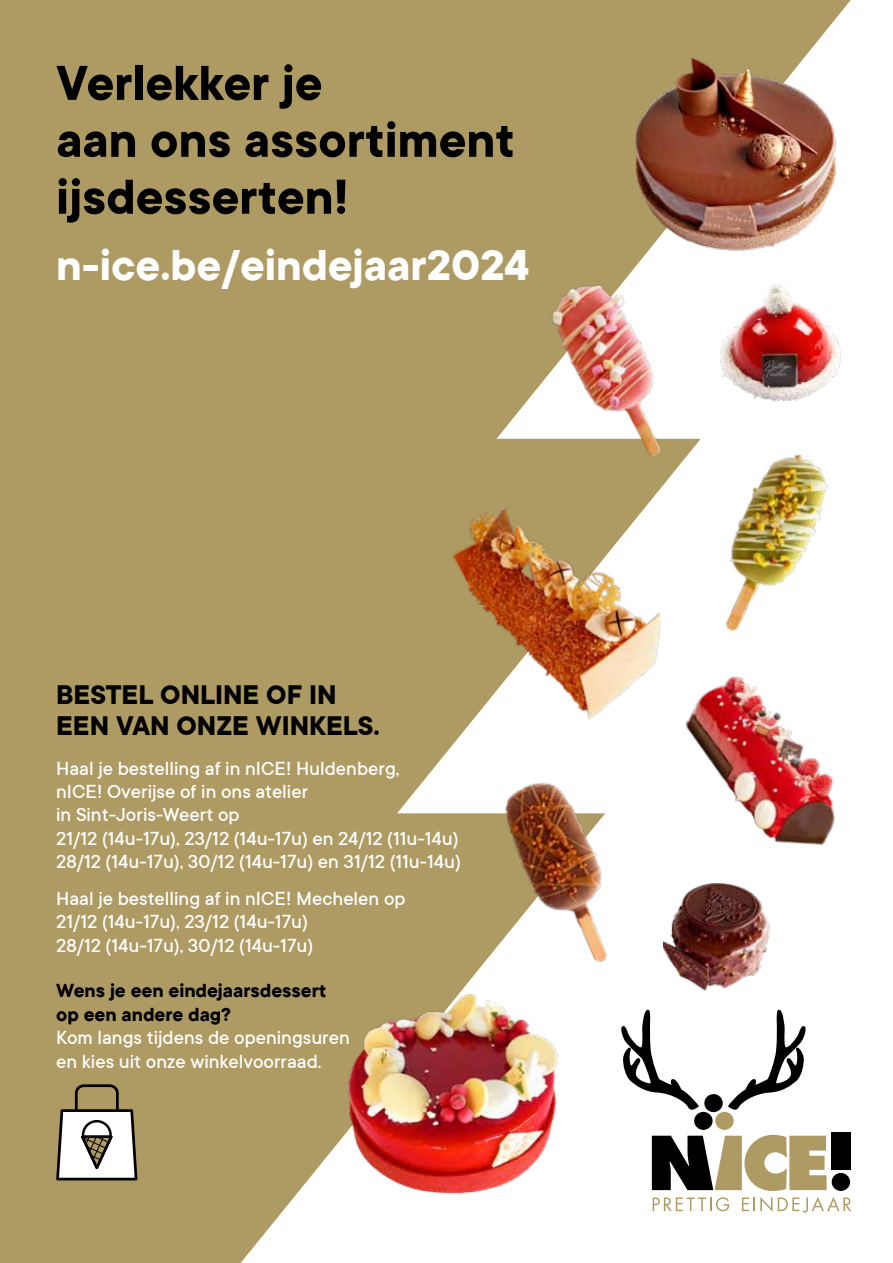
<style>
.page{position:relative;width:893px;height:1263px;background:#ae9a63}
.page>*{position:absolute;margin:0;border:0;box-sizing:border-box;transform-origin:0 0}
.t1{font:700 54px/56.8px "TT Commons";color:#000}
.t2{font:700 48px "TT Commons";color:#fff}
.t3{font:700 30px/31.2px "TT Commons";color:#000}
.t4{font:500 21px/23.4px "TT Commons";color:#fff}
.t5{font:700 21px/23.4px "TT Commons";color:#000}
</style>
<div class="page">
<svg style="left:813px;top:0;width:80px;height:202px;background:#f6f3ed"></svg>
<div style="left:740px;top:202px;width:153px;height:256px;background:#fff"></div>
<svg style="left:241px;top:458px;width:652px;height:805px"></svg>
<img style="left:663px;top:869px;width:115px;height:137px">
<div style="left:715px;top:1112px;width:19px;height:18px;background:#ae9a63;border-radius:50%"></div>
<div style="left:694px;top:1112px;width:19px;height:18px;background:#000;border-radius:50%"></div>
<div style="left:831px;top:1132px;width:19px;height:37px;background:#000"></div>
<div style="left:704px;top:1094px;width:19px;height:18px;background:#000;border-radius:50%"></div>
<div style="left:832px;top:1173px;width:18px;height:18px;background:#000;border-radius:50%"></div>
<svg style="left:652px;top:1135px;width:175px;height:56px"></svg>
<svg style="left:653px;top:1197px;width:76px;height:14px"></svg>
<svg style="left:742px;top:1197px;width:30px;height:15px"></svg>
<svg style="left:778px;top:1197px;width:73px;height:15px"></svg>
<svg style="left:728px;top:1010px;width:78px;height:101px;background:#c5c5c5"></svg>
<svg style="left:620px;top:1010px;width:79px;height:101px;background:#c5c5c5"></svg>
<div style="left:75px;top:1084px;width:44px;height:45px;border:3px solid #000;border-radius:7px"></div>
<svg style="left:56px;top:1108px;width:82px;height:73px;background:#bfbdb6"></svg>
<img style="left:740px;top:282px;width:104px;height:123px">
<img style="left:650px;top:661px;width:229px;height:206px">
<img style="left:446px;top:493px;width:224px;height:235px">
<img style="left:481px;top:255px;width:259px;height:254px">
<img style="left:477px;top:749px;width:177px;height:246px">
<img style="left:687px;top:429px;width:169px;height:234px">
<img style="left:319px;top:981px;width:258px;height:221px">
<img style="left:635px;top:46px;width:229px;height:209px">
<h1 class="t1" style="left:56px;top:53px;width:460px">Verlekker je<br>aan ons assortiment ijsdesserten!</h1>
<h2 class="t2" style="left:56px;top:233px;width:475px">n-ice.be/eindejaar2024</h2>
<h3 class="t3" style="left:56px;top:678px;width:325px">BESTEL ONLINE OF IN<br>EEN VAN ONZE WINKELS.</h3>
<p class="t4" style="left:56px;top:756px;width:406px">Haal je bestelling af in nICE! Huldenberg,<br>nICE! Overijse of in ons atelier<br>in Sint-Joris-Weert op<br>21/12 (14u-17u), 23/12 (14u-17u) en 24/12 (11u-14u)<br>28/12 (14u-17u), 30/12 (14u-17u) en 31/12 (11u-14u)</p>
<p class="t4" style="left:56px;top:886px;width:351px">Haal je bestelling af in nICE! Mechelen op<br>21/12 (14u-17u), 23/12 (14u-17u)<br>28/12 (14u-17u), 30/12 (14u-17u)</p>
<p class="t5" style="left:56px;top:978px;width:272px">Wens je een eindejaarsdessert op een andere dag?</p>
<p class="t4" style="left:56px;top:1025px;width:295px">Kom langs tijdens de openingsuren en kies uit onze winkelvoorraad.</p>
</div>
